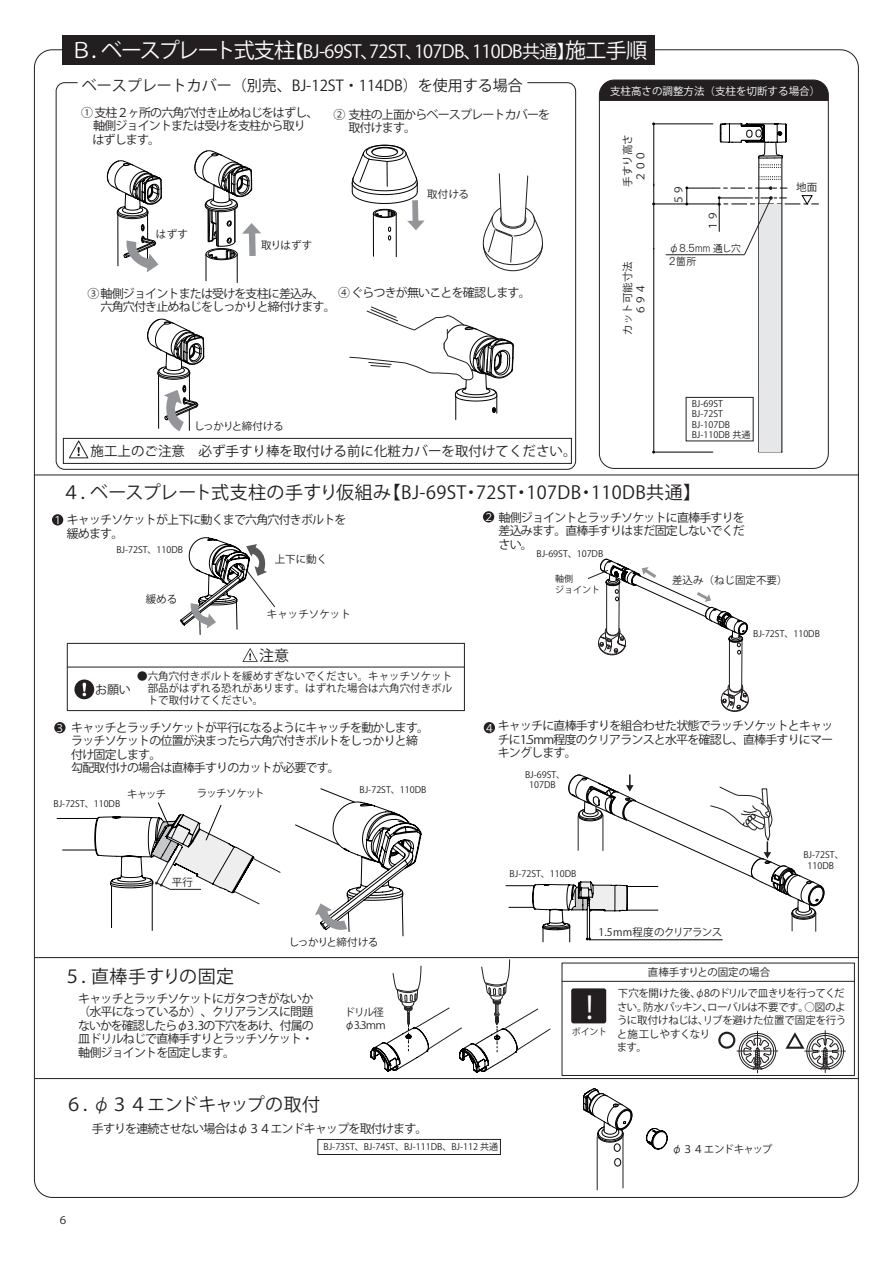
<style>
.page{position:relative;width:893px;height:1263px;background:#fff}
.page>*{position:absolute;margin:0;border:0;box-sizing:border-box;transform-origin:0 0}
.t1{font:30.9px "Koz Go Pro";color:#fff}
.t2{font:18px "Koz Go Pro";letter-spacing:.025em;color:#231f20}
.t3{font:18px "Koz Go Pro";letter-spacing:-.035em;color:#fff}
.t4{font:18px "Koz Go Pro";letter-spacing:-.005em;color:#231f20}
.t5{font:15px "Koz Go Pro";color:#231f20}
.t6{font:13.5px "Koz Go Pro";color:#231f20}
.t7{font:12px/13.5px "Koz Go Pro";letter-spacing:-.07em;color:#231f20}
.t8{font:10.5px/12px "Koz Go Pro";color:#231f20}
.t9{font:10.5px/13.5px "Koz Go Pro";letter-spacing:-.035em;color:#231f20}
.t10{font:10.5px "Koz Go Pro";letter-spacing:-.055em;color:#231f20}
.t11{font:10.5px "Koz Go Pro";color:#fff}
.t12{font:10.5px "Koz Go Pro";letter-spacing:-.045em;color:#231f20}
.t13{font:10.5px/13.5px "HGP Gothic M";color:#231f20}
.t14{font:10.5px "Koz Go Pro";letter-spacing:-.08em;color:#231f20}
.t15{font:10.5px "Koz Go Std Regular 90 ms RKSJ H";color:#231f20}
.t16{font:9px/10.5px "Koz Go Pro";color:#231f20}
.s1{font-size:21px}
.s2{font-family:"MS Gothic"}
.s3{font-family:"HGP Gothic M"}
.s4{font-family:"HGS Gothic M"}
</style>
<div class="page">
<div style="left:67px;top:643px;width:398px;height:68px;border:1px solid #231f20"></div>
<hr style="left:67px;top:667px;width:397px;height:1px;background:#231f20">
<svg style="left:243px;top:648px;width:15px;height:14px"></svg>
<hr style="left:34px;top:957px;width:824px;height:1px;background:#231f20">
<hr style="left:152px;top:885px;width:1px;height:46px;background:#030303">
<hr style="left:111px;top:885px;width:1px;height:43px;background:#030303">
<hr style="left:57px;top:818px;width:41px;height:1px;background:#030303">
<hr style="left:62px;top:850px;width:34px;height:1px;background:#030303">
<svg style="left:295px;top:788px;width:126px;height:148px"></svg>
<svg style="left:180px;top:537px;width:95px;height:98px"></svg>
<svg style="left:349px;top:306px;width:165px;height:113px"></svg>
<svg style="left:482px;top:173px;width:61px;height:98px"></svg>
<hr style="left:373px;top:213px;width:1px;height:43px;background:#030303">
<hr style="left:396px;top:213px;width:1px;height:44px;background:#030303">
<svg style="left:107px;top:160px;width:55px;height:112px"></svg>
<svg style="left:194px;top:150px;width:67px;height:133px"></svg>
<svg style="left:352px;top:145px;width:73px;height:95px"></svg>
<svg style="left:147px;top:319px;width:57px;height:112px"></svg>
<hr style="left:34px;top:1078px;width:824px;height:1px;background:#231f20">
<svg style="left:646px;top:1128px;width:22px;height:21px"></svg>
<svg style="left:583px;top:1088px;width:49px;height:54px"></svg>
<div style="left:614px;top:1144px;width:6px;height:7px;border:1px solid #030303;border-radius:50%"></div>
<div style="left:614px;top:1158px;width:7px;height:8px;border:1px solid #030303;border-radius:50%"></div>
<hr style="left:623px;top:1136px;width:1px;height:52px;background:#231f20">
<hr style="left:597px;top:1137px;width:1px;height:53px;background:#231f20">
<svg style="left:506px;top:775px;width:318px;height:167px"></svg>
<svg style="left:94px;top:802px;width:187px;height:102px"></svg>
<svg style="left:74px;top:679px;width:20px;height:20px"></svg>
<svg style="left:370px;top:959px;width:181px;height:114px"></svg>
<div style="left:562px;top:963px;width:293px;height:113px;border:1px solid #231f20"></div>
<hr style="left:562px;top:981px;width:292px;height:1px;background:#231f20">
<div style="left:571px;top:988px;width:35px;height:35px;background:#231f20;border-radius:2px"></div>
<svg style="left:718px;top:1031px;width:60px;height:42px"></svg>
<svg style="left:785px;top:1031px;width:60px;height:41px"></svg>
<div style="left:62px;top:35px;width:592px;height:30px;background:#231f20"></div>
<svg style="left:69px;top:440px;width:19px;height:18px"></svg>
<div style="left:63px;top:438px;width:509px;height:26px;border:1px solid #231f20"></div>
<div style="left:318px;top:1139px;width:183px;height:16px;border:1px solid #231f20"></div>
<svg style="left:587px;top:559px;width:162px;height:153px"></svg>
<div style="left:52px;top:514px;width:11px;height:11px;background:#231f20;border-radius:50%"></div>
<div style="left:483px;top:511px;width:11px;height:11px;background:#231f20;border-radius:50%"></div>
<div style="left:54px;top:722px;width:12px;height:11px;background:#231f20;border-radius:50%"></div>
<div style="left:484px;top:722px;width:11px;height:11px;background:#231f20;border-radius:50%"></div>
<hr style="left:34px;top:475px;width:824px;height:1px;background:#231f20">
<svg style="left:720px;top:123px;width:67px;height:36px"></svg>
<hr style="left:782px;top:158px;width:1px;height:294px;background:#030303">
<hr style="left:759px;top:158px;width:1px;height:294px;background:#030303">
<div style="left:599px;top:80px;width:228px;height:21px;background:#231f20"></div>
<div style="left:599px;top:80px;width:230px;height:389px;border:1px solid #231f20;border-radius:15px"></div>
<hr style="left:653px;top:124px;width:60px;height:1px;background:#030303">
<hr style="left:653px;top:204px;width:60px;height:1px;background:#030303">
<hr style="left:653px;top:452px;width:60px;height:1px;background:#030303">
<svg style="left:759px;top:452px;width:23px;height:1px"></svg>
<hr style="left:653px;top:124px;width:1px;height:62px;background:#030303">
<hr style="left:653px;top:184px;width:1px;height:65px;background:#030303">
<hr style="left:653px;top:248px;width:1px;height:204px;background:#030303">
<div style="left:759px;top:204px;width:22px;height:247px;background:#e6e7e9"></div>
<div style="left:686px;top:397px;width:67px;height:44px;border:1px solid #231f20"></div>
<svg style="left:685px;top:186px;width:134px;height:69px"></svg>
<hr style="left:666px;top:254px;width:78px;height:1px;background:#231f20">
<svg style="left:759px;top:165px;width:22px;height:3px"></svg>
<svg style="left:760px;top:176px;width:21px;height:4px"></svg>
<h2 class="t3" style="left:71px;top:40px;width:577px"><span class="s1">Ｂ．ベースプレート式支柱</span>【BJ-69ST、72ST、107DB、110DB共通】<span class="s1">施工手順</span></h2>
<p class="t5" style="left:82px;top:76px;width:443px">ベースプレートカバー（別売、BJ-12ST・114DB）を使用する場合</p>
<p class="t7" style="left:81px;top:106px;width:239px">① 支柱２ヶ所の六角穴付き止めねじをはずし、</p>
<p class="t7" style="left:93px;top:119px;width:214px">軸側ジョイントまたは受けを支柱から取り</p>
<p class="t7" style="left:81px;top:133px;width:80px">　はずします。</p>
<p class="t8" style="left:156px;top:228px;width:34px">はずす</p>
<p class="t8" style="left:261px;top:239px;width:53px">取りはずす</p>
<p class="t7" style="left:333px;top:108px;width:218px">② 支柱の上面からベースプレートカバーを　 取付けます。</p>
<p class="t8" style="left:427px;top:189px;width:43px">取付ける</p>
<p class="t7" style="left:87px;top:287px;width:250px">③ 軸側ジョイントまたは受けを支柱に差込み、　 六角穴付き止めねじをしっかりと締付けます。</p>
<p class="t7" style="left:338px;top:286px;width:194px">④ ぐらつきが無いことを確認します。</p>
<p class="t10" style="left:194px;top:420px;width:91px">しっかりと締付ける</p>
<p class="t6" style="left:91px;top:443px;width:487px">施工上のご注意　必ず手すり棒を取付ける前に化粧カバーを取付けてください。</p>
<p class="t11" style="left:610px;top:84px;width:211px">支柱高さの調整方法（支柱を切断する場合）</p>
<p class="t8" style="left:622px;top:182px;width:49px;line-height:12.8px;text-indent:-5px;rotate:-90deg">手すり高さ<br>２００</p>
<p class="t8" style="left:796px;top:182px;width:22px">地面</p>
<p class="t8" style="left:673px;top:205px;width:22px;rotate:-90deg">５９</p>
<p class="t8" style="left:622px;top:335px;width:75px;line-height:12.8px;text-align:center;rotate:-90deg">カット可能寸法<br>６９４</p>
<p class="t8" style="left:707px;top:231px;width:22px;rotate:-90deg">１９</p>
<p class="t13" style="left:669px;top:241px;width:74px">φ８.５mm 通し穴<br>２箇所</p>
<p class="t16" style="left:692px;top:398px;width:60px">BJ-69ST<br>BJ-72ST<br>BJ-107DB<br>BJ-110DB 共通</p>
<h2 class="t2" style="left:62px;top:481px;width:640px">４．ベースプレート式支柱の手すり仮組み【BJ-69ST・72ST・107DB・110DB共通】</h2>
<p class="t7" style="left:498px;top:511px;width:248px;text-align:justify">軸側ジョイントとラッチソケットに直棒手すりを差込みます。直棒手すりはまだ固定しないでください。</p>
<p class="t11" style="left:52px;top:513px;width:12px">１</p>
<p class="t11" style="left:483px;top:510px;width:12px">２</p>
<p class="t7" style="left:67px;top:513px;width:281px">キャッチソケットが上下に動くまで六角穴付きボルトを緩めます。</p>
<p class="t16" style="left:116px;top:545px;width:68px">BJ-72ST、110DB</p>
<p class="t16" style="left:536px;top:549px;width:68px">BJ-69ST、107DB</p>
<p class="t8" style="left:275px;top:554px;width:54px">上下に動く</p>
<p class="t8" style="left:146px;top:594px;width:33px">緩める</p>
<p class="t8" style="left:267px;top:609px;width:85px">キャッチソケット</p>
<p class="t5" style="left:259px;top:646px;width:31px">注意</p>
<p class="t8" style="left:137px;top:670px;width:316px;text-align:justify">●六角穴付きボルトを緩めすぎないでください。キャッチソケット　部品がはずれる恐れがあります。はずれた場合は六角穴付きボル　トで取付けてください。</p>
<p class="t7" style="left:95px;top:683px;width:37px">お願い</p>
<p class="t16" style="left:555px;top:574px;width:46px">軸側<br>ジョイント</p>
<p class="t8" style="left:672px;top:574px;width:117px">差込み（ねじ固定不要）</p>
<p class="t16" style="left:753px;top:629px;width:68px">BJ-72ST、110DB</p>
<p class="t7" style="left:498px;top:719px;width:337px;text-align:justify">キャッチに直棒手すりを組合わせた状態でラッチソケットとキャッチに1.5mm程度のクリアランスと水平を確認し、直棒手すりにマーキングします。</p>
<p class="t7" style="left:71px;top:721px;width:359px">キャッチとラッチソケットが平行になるようにキャッチを動かします。ラッチソケットの位置が決まったら六角穴付きボルトをしっかりと締付け固定します。<br>勾配取付けの場合は直棒手すりのカットが必要です。</p>
<p class="t11" style="left:55px;top:721px;width:12px">３</p>
<p class="t11" style="left:484px;top:721px;width:12px">４</p>
<p class="t16" style="left:525px;top:769px;width:42px;text-align:center">BJ-69ST、<br>107DB</p>
<p class="t16" style="left:360px;top:784px;width:68px">BJ-72ST、110DB</p>
<p class="t8" style="left:127px;top:789px;width:41px">キャッチ</p>
<p class="t14" style="left:197px;top:786px;width:69px">ラッチソケット</p>
<p class="t16" style="left:54px;top:799px;width:68px">BJ-72ST、110DB</p>
<p class="t8" style="left:172px;top:876px;width:23px">平行</p>
<p class="t16" style="left:510px;top:868px;width:68px">BJ-72ST、110DB</p>
<p class="t16" style="left:803px;top:850px;width:42px;text-align:center">BJ-72ST、<br>110DB</p>
<p class="t10" style="left:289px;top:936px;width:91px">しっかりと締付ける</p>
<h2 class="t2" style="left:63px;top:965px;width:172px">５．直棒手すりの固定</h2>
<p class="t7" style="left:78px;top:992px;width:237px;text-align:justify">キャッチとラッチソケットにガタつきがないか（水平になっているか）、クリアランスに問題ないかを確認したら<span class="s2">φ</span>3 .3の下穴をあけ、付属の皿ドリルねじで直棒手すりとラッチソケット・軸側ジョイントを固定します。</p>
<p class="t8" style="left:344px;top:1005px;width:43px;line-height:13.5px">ドリル径<span class="s2">φ</span>3.3ｍｍ</p>
<h2 class="t4" style="left:65px;top:1092px;width:257px">６．<span class="s3">φ</span>３４エンドキャップの取付</h2>
<p class="t7" style="left:92px;top:1122px;width:337px">手すりを連続させない場合は<span class="s2">φ</span>３４エンドキャップを取付けます。</p>
<p class="t16" style="left:323px;top:1142px;width:176px">BJ-73ST、BJ-74ST、BJ-111DB、BJ-112 共通</p>
<p class="t12" style="left:598px;top:925px;width:126px">1.5mm程度のクリアランス</p>
<h1 class="t1" style="left:586px;top:988px;width:9px">!</h1>
<p class="t16" style="left:572px;top:1027px;width:37px">ポイント</p>
<p class="t8" style="left:648px;top:966px;width:124px">直棒手すりとの固定の場合</p>
<p class="t9" style="left:617px;top:987px;width:231px">下穴を開けた後、<span class="s4">φ</span>8のドリルで皿きりを行ってください。防水パッキン、ローバルは不要です。○図のように取付けねじは、リブを避けた位置で固定を行うと施工しやすくなり<br>ます。</p>
<p class="t10" style="left:672px;top:1142px;width:102px"><span class="s2">φ</span>３４エンドキャップ</p>
<p class="t15" style="left:58px;top:1214px;width:12px">６</p>
</div>
